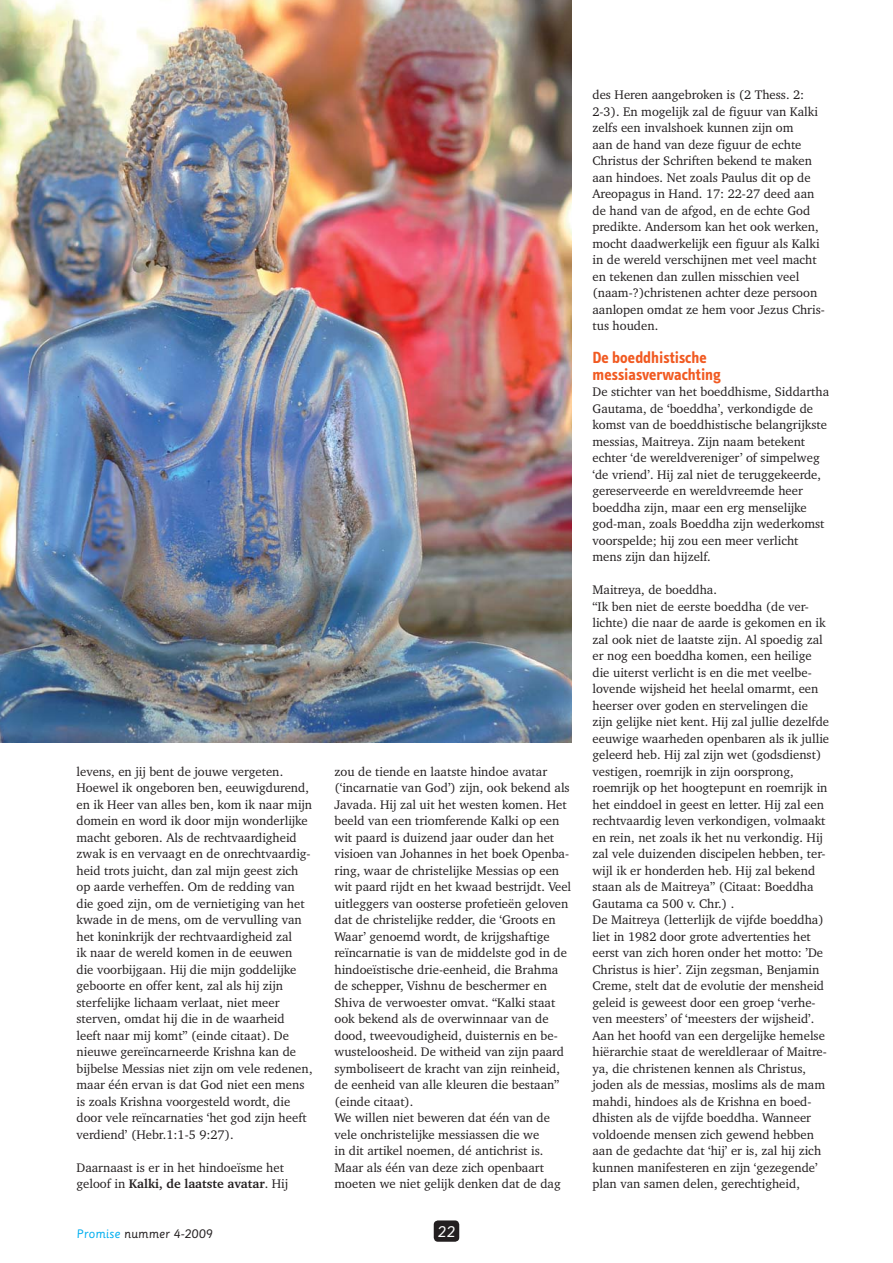
<style>
.page{position:relative;width:893px;height:1263px;background:#fff}
.page>*{position:absolute;margin:0;border:0;box-sizing:border-box;transform-origin:0 0}
.t1{font:700 16.5px/16.5px "Info Text";color:#f15a22}
.t2{font:15px "Sassoon Primary";color:#fff}
.t3{font:12.75px/16.5px "Charter IT Cby BT";color:#231f20}
.t4{font:12px "Sassoon Primary";color:#231f20}
.s1{font-weight:700}
.s2{color:#00aeef}
</style>
<div class="page">
<div style="left:434px;top:1220px;width:25px;height:22px;background:#231f20;border-radius:4px"></div>
<img style="left:0;top:0;width:571px;height:742px">
<p class="t3" style="left:77px;top:763px;width:238px">levens, en jij bent de jouwe vergeten.<br>Hoewel ik ongeboren ben, eeuwigdurend, en ik Heer van alles ben, kom ik naar mijn domein en word ik door mijn wonderlijke macht geboren. Als de rechtvaardigheid zwak is en vervaagt en de onrechtvaardig&shy;heid trots juicht, dan zal mijn geest zich op aarde verheffen. Om de redding van die goed zijn, om de vernietiging van het kwade in de mens, om de vervulling van het koninkrijk der rechtvaardigheid zal<br>ik naar de wereld komen in de eeuwen die voorbijgaan. Hij die mijn goddelijke geboorte en offer kent, zal als hij zijn sterfelijke lichaam verlaat, niet meer sterven, omdat hij die in de waarheid<br>leeft naar mij komt” (einde citaat). De nieuwe gereïncarneerde Krishna kan de bijbelse Messias niet zijn om vele redenen, maar één ervan is dat God niet een mens is zoals Krishna voorgesteld wordt, die door vele reïncarnaties ‘het god zijn heeft verdiend’ (Hebr.1:1-5 9:27).</p>
<p class="t3" style="left:77px;top:1159px;width:213px">Daarnaast is er in het hindoeïsme het geloof in <span class="s1">Kalki, de laatste avatar</span>. Hij</p>
<p class="t3" style="left:334px;top:763px;width:238px">zou de tiende en laatste hindoe avatar (‘incarnatie van God’) zijn, ook bekend als Javada. Hij zal uit het westen komen. Het beeld van een triomferende Kalki op een wit paard is duizend jaar ouder dan het visioen van Johannes in het boek Openba&shy;ring, waar de christelijke Messias op een wit paard rijdt en het kwaad bestrijdt. Veel uitleggers van oosterse profetieën geloven dat de christelijke redder, die ‘Groots en Waar’ genoemd wordt, de krijgshaftige reïncarnatie is van de middelste god in de hindoeïstische drie-eenheid, die Brahma de schepper, Vishnu de beschermer en Shiva de verwoester omvat. “Kalki staat ook bekend als de overwinnaar van de dood, tweevoudigheid, duisternis en be&shy;wusteloosheid. De witheid van zijn paard symboliseert de kracht van zijn reinheid, de eenheid van alle kleuren die bestaan” (einde citaat).<br>We willen niet beweren dat één van de vele onchristelijke messiassen die we<br>in dit artikel noemen, dé antichrist is.<br>Maar als één van deze zich openbaart moeten we niet gelijk denken dat de dag</p>
<p class="t4" style="left:77px;top:1228px;width:138px"><span class="s2">Promise</span> nummer 4-2009</p>
<p class="t2" style="left:438px;top:1225px;width:19px">22</p>
<p class="t3" style="left:592px;top:87px;width:234px">des Heren aangebroken is (2 Thess. 2:<br>2-3). En mogelijk zal de figuur van Kalki zelfs een invalshoek kunnen zijn om<br>aan de hand van deze figuur de echte Christus der Schriften bekend te maken aan hindoes. Net zoals Paulus dit op de Areopagus in Hand. 17: 22-27 deed aan de hand van de afgod, en de echte God predikte. Andersom kan het ook werken, mocht daadwerkelijk een figuur als Kalki in de wereld verschijnen met veel macht en tekenen dan zullen misschien veel (naam-?)christenen achter deze persoon aanlopen omdat ze hem voor Jezus Chris&shy;tus houden.</p>
<p class="t1" style="left:592px;top:351px;width:130px">De boeddhistische messiasverwachting</p>
<p class="t3" style="left:592px;top:384px;width:238px">De stichter van het boeddhisme, Siddartha Gautama, de ‘boeddha’, verkondigde de komst van de boeddhistische belangrijkste messias, Maitreya. Zijn naam betekent echter ‘de wereldvereniger’ of simpelweg ‘de vriend’. Hij zal niet de teruggekeerde, gereserveerde en wereldvreemde heer boeddha zijn, maar een erg menselijke god-man, zoals Boeddha zijn wederkomst voorspelde; hij zou een meer verlicht mens zijn dan hijzelf.</p>
<p class="t3" style="left:592px;top:582px;width:238px">Maitreya, de boeddha.<br>“Ik ben niet de eerste boeddha (de ver&shy;lichte) die naar de aarde is gekomen en ik zal ook niet de laatste zijn. Al spoedig zal er nog een boeddha komen, een heilige die uiterst verlicht is en die met veelbe&shy;lovende wijsheid het heelal omarmt, een heerser over goden en stervelingen die zijn gelijke niet kent. Hij zal jullie dezelfde eeuwige waarheden openbaren als ik jullie geleerd heb. Hij zal zijn wet (godsdienst) vestigen, roemrijk in zijn oorsprong, roemrijk op het hoogtepunt en roemrijk in het einddoel in geest en letter. Hij zal een rechtvaardig leven verkondigen, volmaakt en rein, net zoals ik het nu verkondig. Hij zal vele duizenden discipelen hebben, ter&shy;wijl ik er honderden heb. Hij zal bekend staan als de Maitreya” (Citaat: Boeddha Gautama ca 500 v. Chr.) .<br>De Maitreya (letterlijk de vijfde boeddha) liet in 1982 door grote advertenties het eerst van zich horen onder het motto: ’De Christus is hier’. Zijn zegsman, Benjamin Creme, stelt dat de evolutie der mensheid geleid is geweest door een groep ‘verhe&shy;ven meesters’ of ‘meesters der wijsheid’.<br>Aan het hoofd van een dergelijke hemelse hiërarchie staat de wereldleraar of Maitre&shy;ya, die christenen kennen als Christus, joden als de messias, moslims als de mam mahdi, hindoes als de Krishna en boed&shy;dhisten als de vijfde boeddha. Wanneer voldoende mensen zich gewend hebben aan de gedachte dat ‘hij’ er is, zal hij zich kunnen manifesteren en zijn ‘gezegende’ plan van samen delen, gerechtigheid,</p>
</div>
